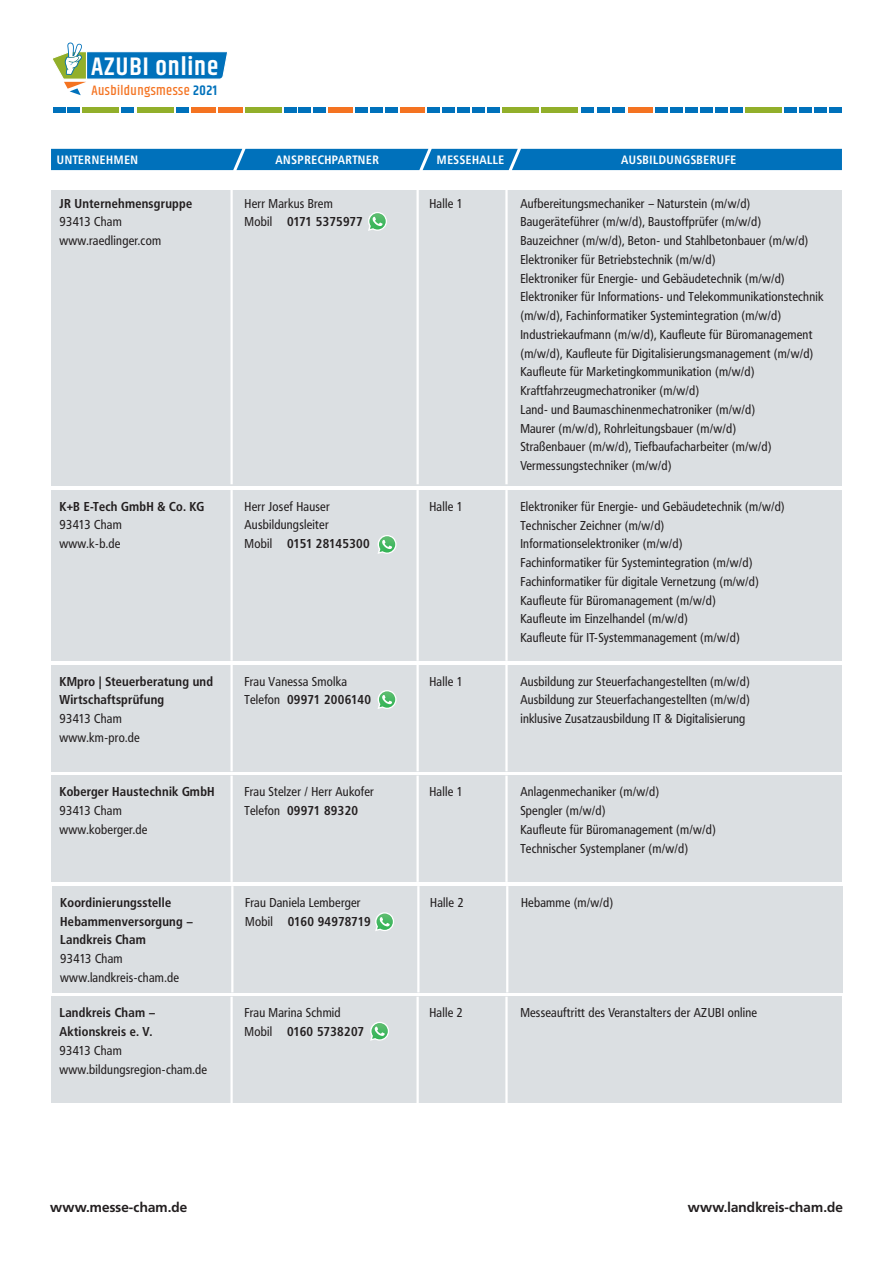
<style>
.page{position:relative;width:893px;height:1263px;background:#fff}
.page>*{position:absolute;margin:0;border:0;box-sizing:border-box;transform-origin:0 0}
.t1{font:600 25.5px "Khand";letter-spacing:.035em;color:#fff}
.t2{font:500 13.8px "Khand";letter-spacing:.03em;color:#f47321}
.t3{font:700 13.5px "Frutiger BQ";letter-spacing:.015em;color:#231f20}
.t4{font:12.75px/18.8px "Frutiger Condensed BQ";letter-spacing:.02em;color:#231f20}
.t5{font:700 12.75px/18.8px "Frutiger Condensed BQ";letter-spacing:.02em;color:#231f20}
.t6{font:700 12px "Frutiger Condensed BQ";letter-spacing:.05em;color:#fff}
.s1{font-weight:600;color:#0071bb}
.s2{font-weight:700}
</style>
<div class="page">
<svg style="left:53px;top:43px;width:175px;height:52px"></svg>
<div style="left:53px;top:107px;width:12px;height:6px;background:#0071bb"></div>
<div style="left:68px;top:107px;width:12px;height:6px;background:#0071bb"></div>
<div style="left:176px;top:107px;width:12px;height:6px;background:#0071bb"></div>
<div style="left:284px;top:107px;width:12px;height:6px;background:#0071bb"></div>
<div style="left:299px;top:107px;width:12px;height:6px;background:#0071bb"></div>
<div style="left:355px;top:107px;width:13px;height:6px;background:#0071bb"></div>
<div style="left:370px;top:107px;width:12px;height:6px;background:#0071bb"></div>
<div style="left:427px;top:107px;width:12px;height:6px;background:#0071bb"></div>
<div style="left:83px;top:107px;width:36px;height:6px;background:#92af2a"></div>
<div style="left:122px;top:107px;width:12px;height:6px;background:#0071bb"></div>
<div style="left:137px;top:107px;width:36px;height:6px;background:#92af2a"></div>
<div style="left:191px;top:107px;width:24px;height:6px;background:#f47321"></div>
<div style="left:218px;top:107px;width:24px;height:6px;background:#f47321"></div>
<div style="left:245px;top:107px;width:36px;height:6px;background:#92af2a"></div>
<div style="left:313px;top:107px;width:13px;height:6px;background:#0071bb"></div>
<div style="left:329px;top:107px;width:24px;height:6px;background:#f47321"></div>
<div style="left:385px;top:107px;width:12px;height:6px;background:#0071bb"></div>
<div style="left:400px;top:107px;width:24px;height:6px;background:#f47321"></div>
<div style="left:442px;top:107px;width:12px;height:6px;background:#0071bb"></div>
<div style="left:457px;top:107px;width:12px;height:6px;background:#0071bb"></div>
<div style="left:472px;top:107px;width:12px;height:6px;background:#0071bb"></div>
<div style="left:487px;top:107px;width:13px;height:6px;background:#0071bb"></div>
<div style="left:502px;top:107px;width:37px;height:6px;background:#92af2a"></div>
<div style="left:541px;top:107px;width:37px;height:6px;background:#92af2a"></div>
<div style="left:582px;top:107px;width:12px;height:6px;background:#0071bb"></div>
<div style="left:597px;top:107px;width:12px;height:6px;background:#0071bb"></div>
<div style="left:612px;top:107px;width:12px;height:6px;background:#0071bb"></div>
<div style="left:628px;top:107px;width:24px;height:6px;background:#f47321"></div>
<div style="left:655px;top:107px;width:12px;height:6px;background:#0071bb"></div>
<div style="left:670px;top:107px;width:12px;height:6px;background:#0071bb"></div>
<div style="left:685px;top:107px;width:12px;height:6px;background:#0071bb"></div>
<div style="left:700px;top:107px;width:12px;height:6px;background:#0071bb"></div>
<div style="left:715px;top:107px;width:12px;height:6px;background:#0071bb"></div>
<div style="left:730px;top:107px;width:12px;height:6px;background:#0071bb"></div>
<div style="left:745px;top:107px;width:37px;height:6px;background:#92af2a"></div>
<div style="left:785px;top:107px;width:12px;height:6px;background:#0071bb"></div>
<div style="left:800px;top:107px;width:12px;height:6px;background:#0071bb"></div>
<div style="left:815px;top:107px;width:12px;height:6px;background:#0071bb"></div>
<div style="left:830px;top:107px;width:12px;height:6px;background:#0071bb"></div>
<div style="left:51px;top:149px;width:791px;height:21px;background:#0071bb"></div>
<div style="left:51px;top:490px;width:791px;height:170px;background:#dbdfe2"></div>
<hr style="left:230px;top:490px;width:3px;height:171px;background:#fff">
<hr style="left:416px;top:490px;width:3px;height:171px;background:#fff">
<hr style="left:505px;top:490px;width:3px;height:171px;background:#fff">
<svg style="left:377px;top:535px;width:19px;height:19px"></svg>
<div style="left:52px;top:886px;width:791px;height:106px;background:#dbdfe2"></div>
<hr style="left:231px;top:886px;width:2px;height:106px;background:#fff">
<hr style="left:417px;top:886px;width:2px;height:106px;background:#fff">
<hr style="left:506px;top:886px;width:2px;height:106px;background:#fff">
<svg style="left:375px;top:912px;width:19px;height:19px"></svg>
<div style="left:51px;top:665px;width:791px;height:106px;background:#dbdfe2"></div>
<div style="left:51px;top:775px;width:791px;height:107px;background:#dbdfe2"></div>
<hr style="left:230px;top:665px;width:3px;height:106px;background:#fff">
<hr style="left:230px;top:775px;width:3px;height:107px;background:#fff">
<hr style="left:416px;top:665px;width:3px;height:106px;background:#fff">
<hr style="left:416px;top:775px;width:3px;height:107px;background:#fff">
<hr style="left:505px;top:665px;width:3px;height:106px;background:#fff">
<hr style="left:505px;top:775px;width:3px;height:107px;background:#fff">
<svg style="left:377px;top:690px;width:19px;height:19px"></svg>
<div style="left:51px;top:997px;width:791px;height:106px;background:#dbdfe2"></div>
<hr style="left:230px;top:997px;width:3px;height:106px;background:#fff">
<hr style="left:416px;top:997px;width:3px;height:106px;background:#fff">
<hr style="left:505px;top:997px;width:3px;height:106px;background:#fff">
<svg style="left:370px;top:1022px;width:19px;height:19px"></svg>
<div style="left:51px;top:190px;width:791px;height:296px;background:#dbdfe2"></div>
<hr style="left:230px;top:187px;width:3px;height:297px;background:#fff">
<hr style="left:416px;top:187px;width:3px;height:297px;background:#fff">
<hr style="left:505px;top:187px;width:3px;height:297px;background:#fff">
<svg style="left:368px;top:212px;width:19px;height:19px"></svg>
<h1 class="t1" style="left:91px;top:49px;width:128px">AZUBI online</h1>
<p class="t2" style="left:91px;top:82px;width:127px">Ausbildungsmesse <span class="s1">2021</span></p>
<p class="t6" style="left:57px;top:152px;width:83px">UNTERNEHMEN</p>
<p class="t6" style="left:275px;top:152px;width:105px">ANSPRECHPARTNER</p>
<p class="t6" style="left:437px;top:152px;width:69px">MESSEHALLE</p>
<p class="t6" style="left:621px;top:152px;width:117px">AUSBILDUNGSBERUFE</p>
<p class="t5" style="left:60px;top:194px;width:134px">JR Unternehmensgruppe</p>
<p class="t4" style="left:60px;top:212px;width:103px">93413 Cham www.raedlinger.com</p>
<p class="t5" style="left:60px;top:497px;width:146px">K+B E-Tech GmbH &amp; Co. KG</p>
<p class="t4" style="left:60px;top:515px;width:64px">93413 Cham www.k-b.de</p>
<p class="t5" style="left:60px;top:672px;width:155px">KMpro | Steuerberatung und<br>Wirtschaftsprüfung</p>
<p class="t4" style="left:60px;top:709px;width:82px">93413 Cham www.km-pro.de</p>
<p class="t5" style="left:60px;top:782px;width:157px">Koberger Haustechnik GmbH</p>
<p class="t4" style="left:60px;top:801px;width:89px">93413 Cham www.koberger.de</p>
<p class="t5" style="left:60px;top:893px;width:134px">Koordinierungsstelle<br>Hebammenversorgung –<br>Landkreis Cham</p>
<p class="t4" style="left:60px;top:949px;width:120px">93413 Cham www.landkreis-cham.de</p>
<p class="t5" style="left:60px;top:1003px;width:97px">Landkreis Cham –<br>Aktionskreis e. V.</p>
<p class="t4" style="left:60px;top:1041px;width:149px">93413 Cham www.bildungsregion-cham.de</p>
<p class="t4" style="left:244px;top:194px;width:120px">Herr Markus Brem<br>Mobil <span class="s2">0171 5375977</span></p>
<p class="t4" style="left:429px;top:194px;width:35px">Halle 1</p>
<p class="t4" style="left:520px;top:194px;width:304px">Aufbereitungsmechaniker – Naturstein (m/w/d)<br>Baugeräteführer (m/w/d), Baustoffprüfer (m/w/d)<br>Bauzeichner (m/w/d), Beton- und Stahlbetonbauer (m/w/d)<br>Elektroniker für Betriebstechnik (m/w/d)<br>Elektroniker für Energie- und Gebäudetechnik (m/w/d)<br>Elektroniker für Informations- und Telekommunikationstechnik (m/w/d), Fachinformatiker Systemintegration (m/w/d)<br>Industriekaufmann (m/w/d), Kaufleute für Büromanagement (m/w/d), Kaufleute für Digitalisierungsmanagement (m/w/d)<br>Kaufleute für Marketingkommunikation (m/w/d)<br>Kraftfahrzeugmechatroniker (m/w/d)<br>Land- und Baumaschinenmechatroniker (m/w/d)<br>Maurer (m/w/d), Rohrleitungsbauer (m/w/d)<br>Straßenbauer (m/w/d), Tiefbaufacharbeiter (m/w/d)<br>Vermessungstechniker (m/w/d)</p>
<p class="t4" style="left:244px;top:497px;width:127px">Herr Josef Hauser<br>Ausbildungsleiter<br>Mobil <span class="s2">0151 28145300</span></p>
<p class="t4" style="left:429px;top:497px;width:35px">Halle 1</p>
<p class="t4" style="left:520px;top:497px;width:266px">Elektroniker für Energie- und Gebäudetechnik (m/w/d)<br>Technischer Zeichner (m/w/d)<br>Informationselektroniker (m/w/d)<br>Fachinformatiker für Systemintegration (m/w/d)<br>Fachinformatiker für digitale Vernetzung (m/w/d)<br>Kaufleute für Büromanagement (m/w/d)<br>Kaufleute im Einzelhandel (m/w/d)<br>Kaufleute für IT-Systemmanagement (m/w/d)</p>
<p class="t4" style="left:244px;top:672px;width:128px">Frau Vanessa Smolka<br>Telefon <span class="s2">09971 2006140</span></p>
<p class="t4" style="left:244px;top:782px;width:131px">Frau Stelzer / Herr Aukofer<br>Telefon <span class="s2">09971 89320</span></p>
<p class="t4" style="left:429px;top:672px;width:35px">Halle 1</p>
<p class="t4" style="left:429px;top:782px;width:35px">Halle 1</p>
<p class="t4" style="left:520px;top:672px;width:231px;text-align:justify">Ausbildung zur Steuerfachangestellten (m/w/d)<br>Ausbildung zur Steuerfachangestellten (m/w/d) inklusive Zusatzausbildung IT &amp; Digitalisierung</p>
<p class="t4" style="left:520px;top:782px;width:197px">Anlagenmechaniker (m/w/d)<br>Spengler (m/w/d)<br>Kaufleute für Büromanagement (m/w/d)<br>Technischer Systemplaner (m/w/d)</p>
<p class="t4" style="left:245px;top:893px;width:127px">Frau Daniela Lemberger<br>Mobil <span class="s2">0160 94978719</span></p>
<p class="t4" style="left:430px;top:893px;width:35px">Halle 2</p>
<p class="t4" style="left:521px;top:893px;width:94px">Hebamme (m/w/d)</p>
<p class="t4" style="left:244px;top:1003px;width:121px">Frau Marina Schmid<br>Mobil <span class="s2">0160 5738207</span></p>
<p class="t4" style="left:429px;top:1003px;width:35px">Halle 2</p>
<p class="t4" style="left:520px;top:1003px;width:238px">Messeauftritt des Veranstalters der AZUBI online</p>
<p class="t3" style="left:50px;top:1199px;width:138px">www.messe-cham.de</p>
<p class="t3" style="left:688px;top:1199px;width:156px">www.landkreis-cham.de</p>
</div>
